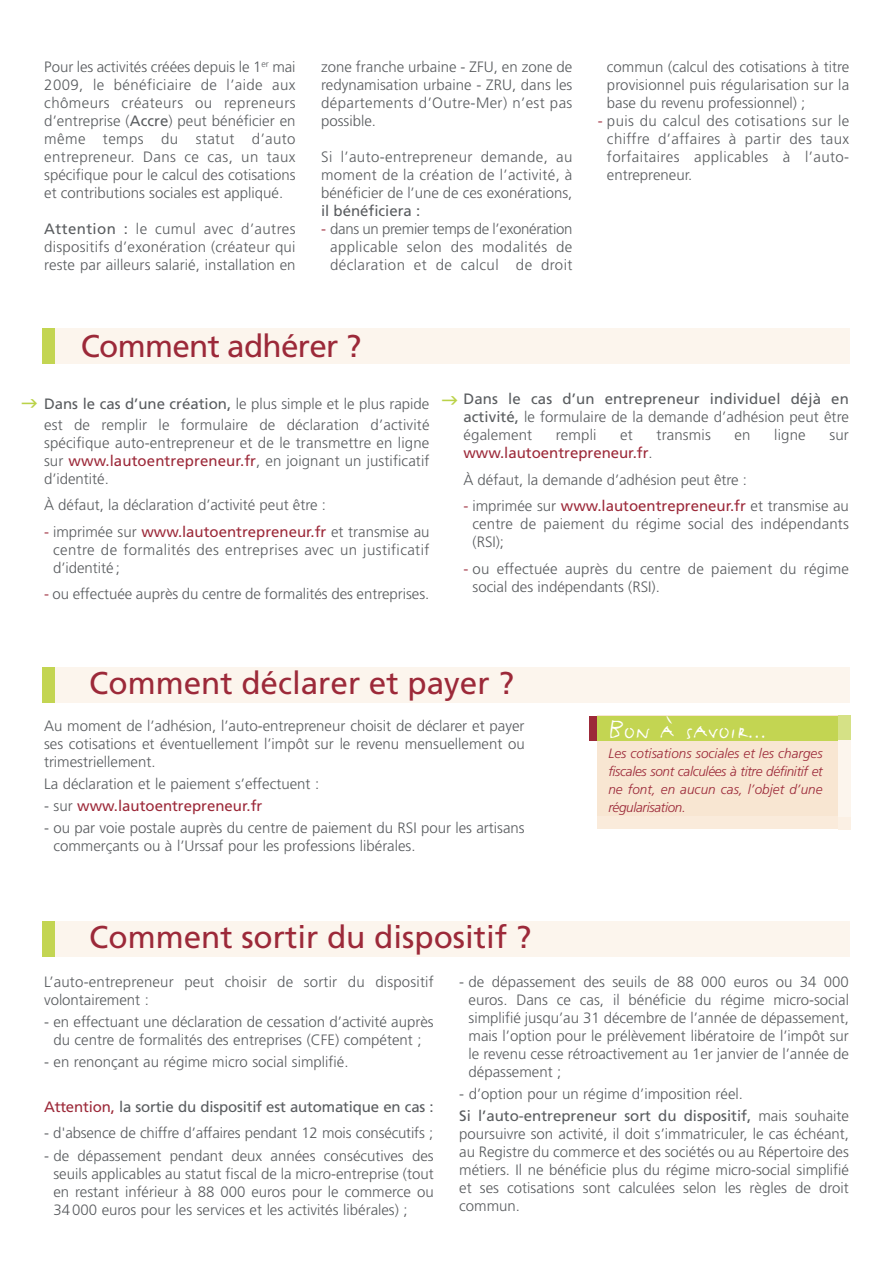
<style>
.page{position:relative;width:893px;height:1263px;background:#fff}
.page>*{position:absolute;margin:0;border:0;box-sizing:border-box;transform-origin:0 0}
.t1{font:33px "FF Justlefthand Caps";color:#fff}
.t2{font:31.5px "Frutiger";color:#9c2939}
.t3{font:31.5px "Frutiger";letter-spacing:-.025em;color:#9c2939}
.t4{font:300 15px/18px "Frutiger";color:#595c5f;text-align:justify}
.t5{font:15px/18px "Frutiger";color:#595c5f;text-align:justify}
.t6{font:15px "Frutiger";color:#9c2939}
.t7{font:italic 300 13.5px/18px "Frutiger";letter-spacing:-.02em;color:#9c2939;text-align:justify}
.s1{font-weight:400}
.s2{color:#9c2939}
.s3{font-weight:400;color:#9c2939}
.s4{font-weight:300}
.s5{font-weight:300;color:#595c5f}
</style>
<div class="page">
<div style="left:43px;top:328px;width:807px;height:35px;background:#fcf5ed"></div>
<div style="left:43px;top:328px;width:12px;height:35px;background:#c3d552"></div>
<div style="left:43px;top:667px;width:807px;height:35px;background:#fcf5ed"></div>
<div style="left:43px;top:667px;width:12px;height:35px;background:#c3d552"></div>
<div style="left:597px;top:716px;width:241px;height:111px;background:#f8e6d2"></div>
<div style="left:838px;top:715px;width:12px;height:112px;background:#fcf5ed"></div>
<div style="left:589px;top:716px;width:23px;height:24px;background:#9c2939"></div>
<div style="left:597px;top:716px;width:241px;height:24px;background:#c3d552"></div>
<div style="left:838px;top:715px;width:12px;height:25px;background:#d5e186"></div>
<div style="left:597px;top:816px;width:241px;height:13px;background:#faebdb"></div>
<div style="left:838px;top:817px;width:12px;height:13px;background:#fbf0e4"></div>
<div style="left:43px;top:921px;width:807px;height:35px;background:#fcf5ed"></div>
<div style="left:43px;top:921px;width:12px;height:35px;background:#c3d552"></div>
<p class="t4" style="left:44px;top:59px;width:253px">Pour les activités créées depuis le 1<sup>er</sup> mai 2009, le bénéficiaire de l’aide aux chômeurs créateurs ou repreneurs d’entreprise (<span class="s1">Accre</span>) peut bénéficier en même temps du statut d’auto entrepreneur. Dans ce cas, un taux spécifique pour le calcul des cotisations et contributions sociales est appliqué.</p>
<p class="t4" style="left:44px;top:221px;width:253px"><span class="s1">Attention :</span> le cumul avec d’autres dispositifs d’exonération (créateur qui reste par ailleurs salarié, installation en</p>
<p class="t4" style="left:321px;top:59px;width:253px">zone franche urbaine - ZFU, en zone de redynamisation urbaine - ZRU, dans les départements d’Outre-Mer) n’est pas possible.</p>
<p class="t4" style="left:321px;top:149px;width:253px">Si l’auto-entrepreneur demande, au moment de la création de l’activité, à bénéficier de l’une de ces exonérations,</p>
<p class="t5" style="left:321px;top:203px;width:101px">il bénéficiera :</p>
<p class="t4" style="left:330px;top:221px;width:244px;text-indent:-9px"><span class="s2">-</span> dans un premier temps de l’exonération applicable selon des modalités de déclaration et de calcul de droit</p>
<h2 class="t3" style="left:81px;top:333px;width:282px">Comment adhérer ?</h2>
<p class="t4" style="left:607px;top:59px;width:244px">commun (calcul des cotisations à titre provisionnel puis régularisation sur la base du revenu professionnel) ;</p>
<p class="t4" style="left:607px;top:113px;width:244px;text-indent:-9px"><span class="s2">-</span> puis du calcul des cotisations sur le chiffre d’affaires à partir des taux forfaitaires applicables à l’auto&shy;entrepreneur.</p>
<p class="t4" style="left:44px;top:395px;width:387px;line-height:20.2px"><span class="s1">Dans le cas d’une création,</span> le plus simple et le plus rapide est de remplir le formulaire de déclaration d’activité</p>
<p class="t4" style="left:44px;top:435px;width:387px">spécifique auto-entrepreneur et de le transmettre en ligne sur <span class="s3">www.lautoentrepreneur.fr</span>, en joignant un justificatif d’identité.</p>
<p class="t4" style="left:44px;top:497px;width:283px">À défaut, la déclaration d’activité peut être :</p>
<p class="t4" style="left:53px;top:524px;width:378px;text-indent:-9px"><span class="s2">-</span> imprimée sur <span class="s3">www.lautoentrepreneur.fr</span> et transmise au centre de formalités des entreprises avec un justificatif d’identité ;</p>
<p class="t4" style="left:44px;top:586px;width:387px"><span class="s2">-</span> ou effectuée auprès du centre de formalités des entreprises.</p>
<p class="t5" style="left:463px;top:391px;width:387px">Dans le cas d’un entrepreneur individuel déjà en activité, <span class="s4">le formulaire de la demande d’adhésion peut être également</span></p>
<p class="t4" style="left:556px;top:427px;width:42px">rempli</p>
<p class="t4" style="left:620px;top:427px;width:14px">et</p>
<p class="t4" style="left:656px;top:427px;width:56px">transmis</p>
<p class="t4" style="left:735px;top:427px;width:17px">en</p>
<p class="t4" style="left:774px;top:427px;width:33px">ligne</p>
<p class="t4" style="left:829px;top:427px;width:21px">sur</p>
<p class="t4" style="left:463px;top:441px;width:285px;line-height:26.5px"><span class="s3">www.lautoentrepreneur.fr</span>.<br>À défaut, la demande d’adhésion peut être :</p>
<p class="t4" style="left:472px;top:498px;width:378px;text-indent:-9px"><span class="s2">-</span> imprimée sur <span class="s3">www.lautoentrepreneur.fr</span> et transmise au centre de paiement du régime social des indépendants (RSI);</p>
<p class="t4" style="left:472px;top:561px;width:378px;text-indent:-9px"><span class="s2">-</span> ou effectuée auprès du centre de paiement du régime social des indépendants (RSI).</p>
<h2 class="t2" style="left:89px;top:670px;width:426px">Comment déclarer et payer ?</h2>
<p class="t4" style="left:44px;top:718px;width:482px">Au moment de l’adhésion, l’auto-entrepreneur choisit de déclarer et payer ses cotisations et éventuellement l’impôt sur le revenu mensuellement ou trimestriellement.</p>
<p class="t4" style="left:44px;top:776px;width:277px">La déclaration et le paiement s’effectuent :</p>
<p class="t6" style="left:44px;top:800px;width:220px"><span class="s5">- sur</span> www.lautoentrepreneur.fr</p>
<p class="t4" style="left:53px;top:820px;width:473px;text-indent:-9px">- ou par voie postale auprès du centre de paiement du RSI pour les artisans commerçants ou à l’Urssaf pour les professions libérales.</p>
<h1 class="t1" style="left:608px;top:707px;width:160px">Bon à savoir...</h1>
<p class="t7" style="left:608px;top:746px;width:216px">Les cotisations sociales et les charges fiscales sont calculées à titre définitif et ne font, en aucun cas, l’objet d’une régularisation.</p>
<h2 class="t2" style="left:89px;top:924px;width:444px">Comment sortir du dispositif ?</h2>
<p class="t4" style="left:44px;top:974px;width:391px">L’auto-entrepreneur peut choisir de sortir du dispositif volontairement :</p>
<p class="t4" style="left:44px;top:1014px;width:391px;text-align:center">- en effectuant une déclaration de cessation d’activité auprès du centre de formalités des entreprises (CFE) compétent ;</p>
<p class="t4" style="left:44px;top:1054px;width:306px">- en renonçant au régime micro social simplifié.</p>
<p class="t5" style="left:44px;top:1099px;width:391px"><span class="s2">Attention,</span> la sortie du dispositif est automatique en cas :</p>
<p class="t4" style="left:44px;top:1125px;width:391px">- d'absence de chiffre d’affaires pendant 12 mois consécutifs ;</p>
<p class="t4" style="left:53px;top:1147px;width:382px;text-indent:-9px">- de dépassement pendant deux années consécutives des seuils applicables au statut fiscal de la micro-entreprise (tout en restant inférieur à 88 000 euros pour le commerce ou 34000 euros pour les services et les activités libérales) ;</p>
<p class="t4" style="left:469px;top:974px;width:382px;text-indent:-9px">- de dépassement des seuils de 88 000 euros ou 34 000 euros. Dans ce cas, il bénéficie du régime micro-social simplifié jusqu’au 31 décembre de l’année de dépassement, mais l’option pour le prélèvement libératoire de l’impôt sur le revenu cesse rétroactivement au 1er janvier de l’année de dépassement ;</p>
<p class="t4" style="left:459px;top:1084px;width:391px;line-height:22.2px">- d’option pour un régime d’imposition réel.<br><span class="s1">Si l’auto-entrepreneur sort du dispositif,</span> mais souhaite</p>
<p class="t4" style="left:459px;top:1126px;width:391px">poursuivre son activité, il doit s’immatriculer, le cas échéant, au Registre du commerce et des sociétés ou au Répertoire des métiers. Il ne bénéficie plus du régime micro-social simplifié et ses cotisations sont calculées selon les règles de droit commun.</p>
</div>
